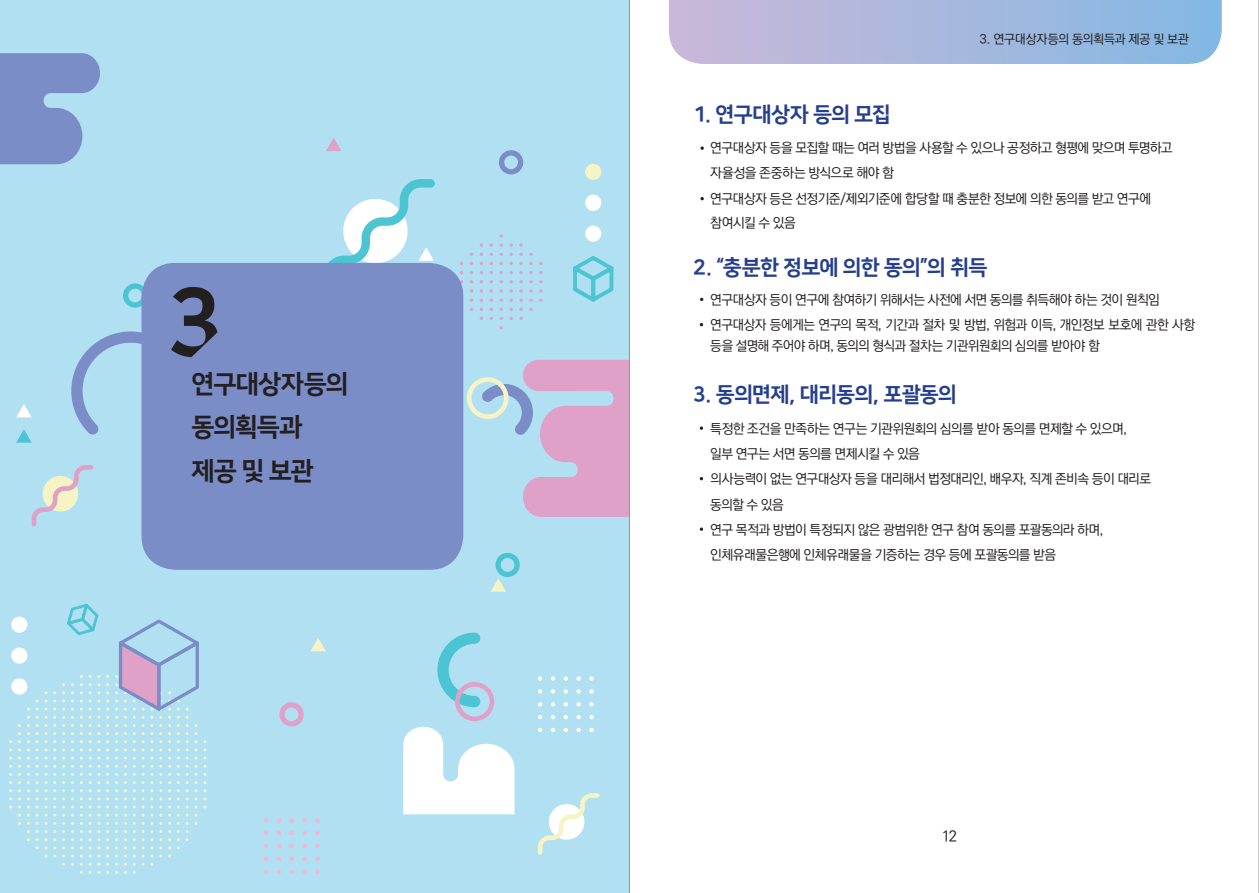
<style>
.page{position:relative;width:1259px;height:893px;background:#fff}
.page>*{position:absolute;margin:0;border:0;box-sizing:border-box;transform-origin:0 0}
.t1{font:94.5px "Nanum Square EB";color:#231f20}
.t2{font:25.5px/43.5px "Nanum Square EB";letter-spacing:-.045em;color:#231f20}
.t3{font:21px "Nanum Square EB";letter-spacing:-.045em;color:#253f8e}
.t4{font:500 15px "Ko Pub Dotum";color:#231f20}
.t5{font:500 13.5px/25.2px "Ko Pub Dotum";letter-spacing:-.045em;color:#231f20}
.t6{font:500 12.6px "Ko Pub Dotum";letter-spacing:-.025em;color:#231f20}
</style>
<div class="page">
<svg style="left:669px;top:0;width:552px;height:64px;background:#a8b9de"></svg>
<svg style="left:700px;top:147px;width:4px;height:3px"></svg>
<svg style="left:700px;top:197px;width:4px;height:3px"></svg>
<svg style="left:700px;top:426px;width:3px;height:4px"></svg>
<svg style="left:700px;top:527px;width:3px;height:4px"></svg>
<hr style="left:1258px;top:0;width:1px;height:893px;background:#939598">
<div style="left:0;top:0;width:629px;height:893px;background:#b1e0f2"></div>
<svg style="left:538px;top:676px;width:4px;height:5px"></svg>
<svg style="left:551px;top:676px;width:4px;height:5px"></svg>
<svg style="left:563px;top:676px;width:5px;height:5px"></svg>
<svg style="left:576px;top:676px;width:5px;height:5px"></svg>
<svg style="left:589px;top:676px;width:4px;height:5px"></svg>
<svg style="left:538px;top:689px;width:4px;height:5px"></svg>
<svg style="left:551px;top:689px;width:4px;height:5px"></svg>
<svg style="left:563px;top:689px;width:5px;height:5px"></svg>
<svg style="left:576px;top:689px;width:5px;height:5px"></svg>
<svg style="left:589px;top:689px;width:4px;height:5px"></svg>
<svg style="left:538px;top:702px;width:4px;height:4px"></svg>
<svg style="left:551px;top:702px;width:4px;height:4px"></svg>
<svg style="left:563px;top:702px;width:5px;height:4px"></svg>
<svg style="left:576px;top:702px;width:5px;height:4px"></svg>
<svg style="left:589px;top:702px;width:4px;height:4px"></svg>
<svg style="left:538px;top:715px;width:4px;height:4px"></svg>
<svg style="left:551px;top:715px;width:4px;height:4px"></svg>
<svg style="left:563px;top:715px;width:5px;height:4px"></svg>
<svg style="left:576px;top:715px;width:5px;height:4px"></svg>
<svg style="left:589px;top:715px;width:4px;height:4px"></svg>
<svg style="left:538px;top:728px;width:4px;height:4px"></svg>
<svg style="left:551px;top:728px;width:4px;height:4px"></svg>
<svg style="left:563px;top:728px;width:5px;height:4px"></svg>
<svg style="left:576px;top:728px;width:5px;height:4px"></svg>
<svg style="left:589px;top:728px;width:4px;height:4px"></svg>
<svg style="left:460px;top:234px;width:82px;height:95px"></svg>
<svg style="left:573px;top:256px;width:40px;height:46px"></svg>
<svg style="left:538px;top:793px;width:61px;height:62px"></svg>
<svg style="left:32px;top:465px;width:61px;height:62px"></svg>
<svg style="left:0;top:53px;width:100px;height:111px"></svg>
<svg style="left:403px;top:727px;width:111px;height:87px"></svg>
<svg style="left:467px;top:360px;width:162px;height:157px"></svg>
<svg style="left:437px;top:633px;width:57px;height:88px"></svg>
<div style="left:585px;top:164px;width:16px;height:16px;background:#f6f4c5;border-radius:50%"></div>
<div style="left:585px;top:195px;width:16px;height:16px;background:#fff;border-radius:50%"></div>
<div style="left:585px;top:226px;width:16px;height:16px;background:#fff;border-radius:50%"></div>
<svg style="left:279px;top:702px;width:25px;height:24px"></svg>
<svg style="left:123px;top:283px;width:20px;height:25px"></svg>
<svg style="left:499px;top:150px;width:24px;height:24px"></svg>
<svg style="left:310px;top:638px;width:16px;height:13px"></svg>
<svg style="left:491px;top:553px;width:29px;height:39px"></svg>
<svg style="left:16px;top:404px;width:16px;height:13px"></svg>
<svg style="left:16px;top:429px;width:16px;height:14px"></svg>
<svg style="left:328px;top:179px;width:107px;height:84px"></svg>
<svg style="left:326px;top:138px;width:15px;height:13px"></svg>
<svg style="left:264px;top:818px;width:4px;height:5px"></svg>
<svg style="left:276px;top:818px;width:5px;height:5px"></svg>
<svg style="left:289px;top:818px;width:5px;height:5px"></svg>
<svg style="left:302px;top:818px;width:5px;height:5px"></svg>
<svg style="left:315px;top:818px;width:5px;height:5px"></svg>
<svg style="left:264px;top:831px;width:4px;height:4px"></svg>
<svg style="left:276px;top:831px;width:5px;height:4px"></svg>
<svg style="left:289px;top:831px;width:5px;height:4px"></svg>
<svg style="left:302px;top:831px;width:5px;height:4px"></svg>
<svg style="left:315px;top:831px;width:5px;height:4px"></svg>
<svg style="left:264px;top:844px;width:4px;height:4px"></svg>
<svg style="left:276px;top:844px;width:5px;height:4px"></svg>
<svg style="left:289px;top:844px;width:5px;height:4px"></svg>
<svg style="left:302px;top:844px;width:5px;height:4px"></svg>
<svg style="left:315px;top:844px;width:5px;height:4px"></svg>
<svg style="left:264px;top:857px;width:4px;height:4px"></svg>
<svg style="left:276px;top:857px;width:5px;height:4px"></svg>
<svg style="left:289px;top:857px;width:5px;height:4px"></svg>
<svg style="left:302px;top:857px;width:5px;height:4px"></svg>
<svg style="left:315px;top:857px;width:5px;height:4px"></svg>
<svg style="left:264px;top:870px;width:4px;height:4px"></svg>
<svg style="left:276px;top:870px;width:5px;height:4px"></svg>
<svg style="left:289px;top:870px;width:5px;height:4px"></svg>
<svg style="left:302px;top:870px;width:5px;height:4px"></svg>
<svg style="left:315px;top:870px;width:5px;height:4px"></svg>
<div style="left:141px;top:263px;width:322px;height:307px;background:#7a8dc7;border-radius:34px"></div>
<svg style="left:71px;top:320px;width:71px;height:115px"></svg>
<svg style="left:9px;top:604px;width:197px;height:270px"></svg>
<hr style="left:629px;top:0;width:1px;height:893px;background:#939598">
<h1 class="t1" style="left:167px;top:272px;width:60px">3</h1>
<h2 class="t2" style="left:192px;top:362px;width:159px">연구대상자등의 동의획득과 제공 및 보관</h2>
<h3 class="t3" style="left:693px;top:103px;width:199px">1. 연구대상자 등의 모집</h3>
<p class="t6" style="left:979px;top:33px;width:210px">3. 연구대상자등의 동의획득과 제공 및 보관</p>
<p class="t5" style="left:710px;top:136px;width:464px">연구대상자 등을 모집할 때는 여러 방법을 사용할 수 있으나 공정하고 형평에 맞으며 투명하고 자율성을 존중하는 방식으로 해야 함<br>연구대상자 등은 선정기준/제외기준에 합당할 때 충분한 정보에 의한 동의를 받고 연구에 참여시킬 수 있음</p>
<h3 class="t3" style="left:693px;top:256px;width:296px">2. “충분한 정보에 의한 동의”의 취득</h3>
<p class="t5" style="left:710px;top:288px;width:486px">연구대상자 등이 연구에 참여하기 위해서는 사전에 서면 동의를 취득해야 하는 것이 원칙임 연구대상자 등에게는 연구의 목적, 기간과 절차 및 방법, 위험과 이득, 개인정보 보호에 관한 사항</p>
<p class="t5" style="left:710px;top:334px;width:391px">등을 설명해 주어야 하며, 동의의 형식과 절차는 기관위원회의 심의를 받아야 함</p>
<h3 class="t3" style="left:693px;top:383px;width:265px">3. 동의면제, 대리동의, 포괄동의</h3>
<p class="t5" style="left:710px;top:417px;width:442px">특정한 조건을 만족하는 연구는 기관위원회의 심의를 받아 동의를 면제할 수 있으며, 일부 연구는 서면 동의를 면제시킬 수 있음<br>의사능력이 없는 연구대상자 등을 대리해서 법정대리인, 배우자, 직계 존비속 등이 대리로 동의할 수 있음<br>연구 목적과 방법이 특정되지 않은 광범위한 연구 참여 동의를 포괄동의라 하며, 인체유래물은행에 인체유래물을 기증하는 경우 등에 포괄동의를 받음</p>
<p class="t4" style="left:942px;top:829px;width:17px">12</p>
</div>
